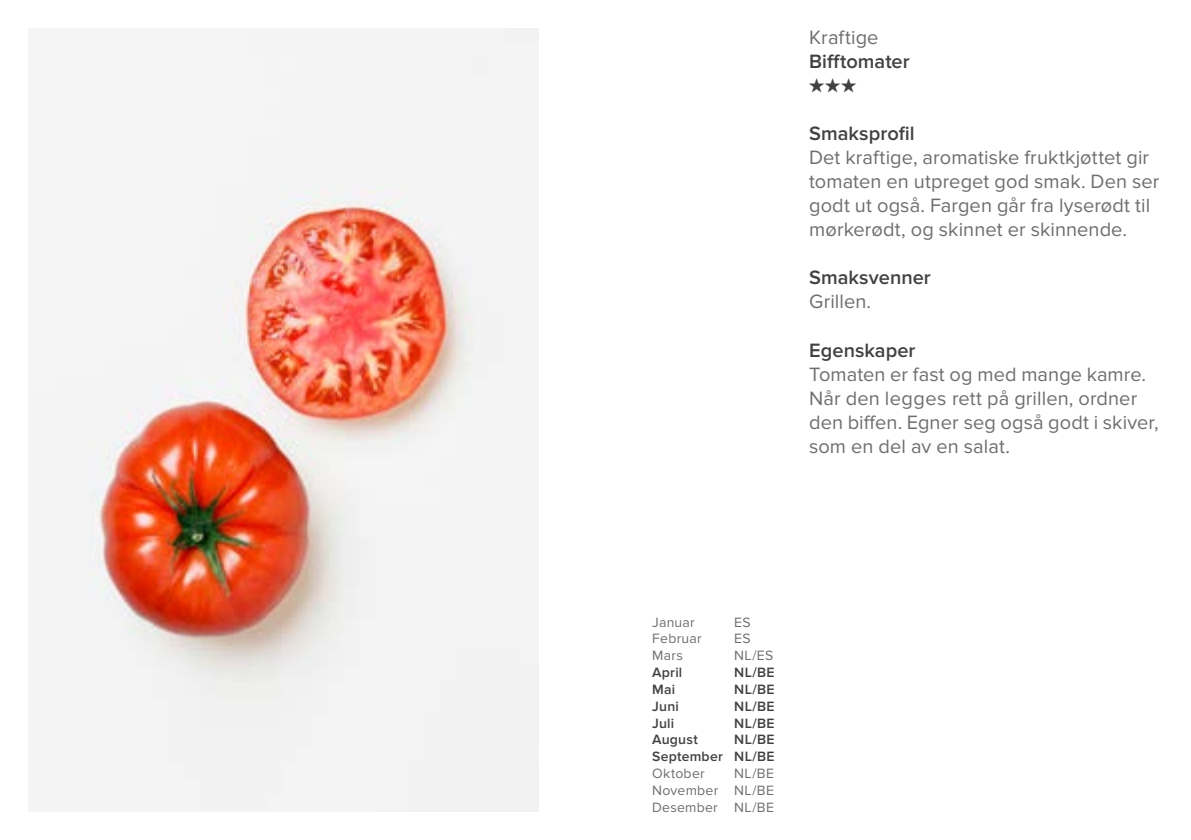
<style>
.page{position:relative;width:1191px;height:840px;background:#fff}
.page>*{position:absolute;margin:0;border:0;box-sizing:border-box;transform-origin:0 0}
.t1{font:20px/24px "Proxima Nova";letter-spacing:.005em;color:#6d6e71}
.t2{font:600 20px/24px "Proxima Nova";letter-spacing:.005em;color:#414042}
.t3{font:600 14px/16.8px "Proxima Nova";letter-spacing:.02em;color:#414042;text-align:justify}
.t4{font:14px/16.8px "Proxima Nova";letter-spacing:.02em;color:#6d6e71;text-align:justify}
.s1{font-weight:400;color:#6d6e71}
.s2{font-weight:600;color:#414042}
</style>
<div class="page">
<img style="left:28px;top:28px;width:511px;height:783px">
<p class="t2" style="left:809px;top:26px;width:102px"><span class="s1">Kraftige<br></span>Bifftomater</p>
<p class="t2" style="left:809px;top:74px;width:49px">★★★</p>
<p class="t1" style="left:809px;top:122px;width:352px"><span class="s2">Smaksprofil<br></span>Det kraftige, aromatiske fruktkjøttet gir tomaten en utpreget god smak. Den ser godt ut også. Fargen går fra lyserødt til mørkerødt, og skinnet er skinnende.</p>
<p class="t2" style="left:809px;top:266px;width:123px">Smaksvenner<br><span class="s1">Grillen.</span></p>
<p class="t1" style="left:809px;top:338px;width:351px"><span class="s2">Egenskaper<br></span>Tomaten er fast og med mange kamre.<br>Når den legges rett på grillen, ordner den biffen. Egner seg også godt i skiver, som en del av en salat.</p>
<p class="t4" style="left:652px;top:613px;width:44px">Januar</p>
<p class="t4" style="left:734px;top:613px;width:18px">ES</p>
<p class="t4" style="left:652px;top:630px;width:51px">Februar</p>
<p class="t4" style="left:734px;top:630px;width:18px">ES</p>
<p class="t4" style="left:652px;top:647px;width:32px">Mars</p>
<p class="t4" style="left:734px;top:647px;width:41px">NL/ES</p>
<p class="t3" style="left:652px;top:664px;width:32px">April</p>
<p class="t3" style="left:734px;top:664px;width:42px">NL/BE</p>
<p class="t3" style="left:652px;top:680px;width:25px">Mai</p>
<p class="t3" style="left:734px;top:680px;width:42px">NL/BE</p>
<p class="t3" style="left:652px;top:697px;width:28px">Juni</p>
<p class="t3" style="left:734px;top:697px;width:42px">NL/BE</p>
<p class="t3" style="left:652px;top:714px;width:24px">Juli</p>
<p class="t3" style="left:734px;top:714px;width:42px">NL/BE</p>
<p class="t3" style="left:652px;top:731px;width:47px">August</p>
<p class="t3" style="left:652px;top:731px;width:124px;text-indent:82px">NL/BE September NL/BE <span class="s1">Oktober</span></p>
<p class="t4" style="left:652px;top:764px;width:123px;text-indent:82px">NL/BE November NL/BE Desember NL/BE</p>
</div>
